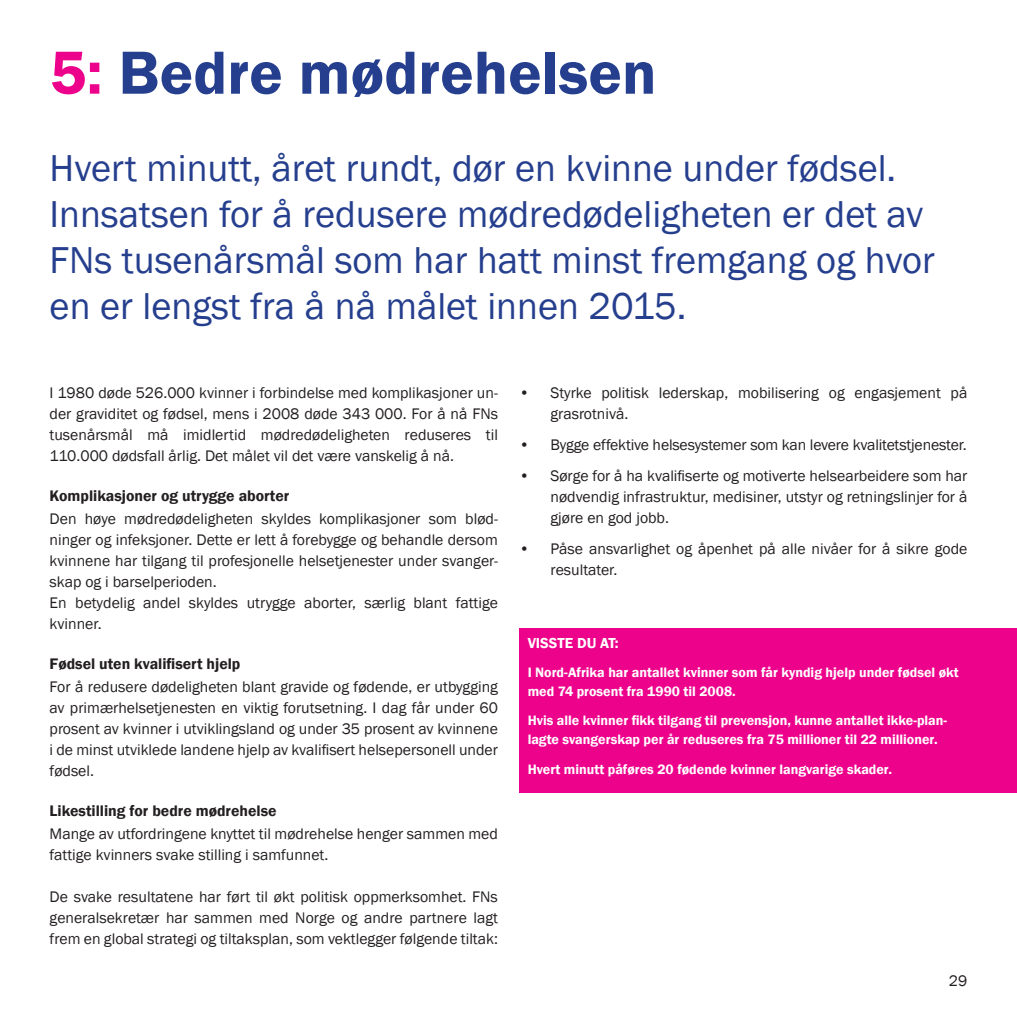
<style>
.page{position:relative;width:1017px;height:1017px;background:#fff}
.page>*{position:absolute;margin:0;border:0;box-sizing:border-box;transform-origin:0 0}
.Tittel{font:600 63px "Franklin Gothic";color:#253f8e}
.Ingress{font:38.5px/46.2px "Franklin Gothic";color:#253f8e}
.Brødtekst{font:15.75px/21px "Franklin Gothic";color:#231f20;text-align:justify}
.Mellomtittel{font:600 15.75px "Franklin Gothic";color:#231f20}
.Brødtekst-2{font:600 14.88px "Franklin Gothic";color:#fff}
.Brødtekst-3{font:600 14px/19.2px "Franklin Gothic";color:#fff}
.s1{color:#ed028c}
</style>
<div class="page">
<div style="left:519px;top:628px;width:498px;height:165px;background:#ed028c"></div>
<p class="Tittel" style="left:50px;top:34px;width:608px"><span class="s1">5:</span> Bedre mødrehelsen</p>
<p class="Ingress" style="left:50px;top:146px;width:887px">Hvert minutt, året rundt, dør en kvinne under fødsel.<br>Innsatsen for å redusere mødredødeligheten er det av FNs tusenårsmål som har hatt minst fremgang og hvor en er lengst fra å nå målet innen 2015.</p>
<p class="Brødtekst" style="left:50px;top:383px;width:450px">I 1980 døde 526.000 kvinner i forbindelse med komplikasjoner un&shy;der graviditet og fødsel, mens i 2008 døde 343 000. For å nå FNs tusenårsmål må imidlertid mødredødeligheten reduseres til 110.000 dødsfall årlig. Det målet vil det være vanskelig å nå.</p>
<p class="Mellomtittel" style="left:50px;top:486px;width:241px">Komplikasjoner og utrygge aborter</p>
<p class="Brødtekst" style="left:50px;top:509px;width:450px">Den høye mødredødeligheten skyldes komplikasjoner som blød&shy;ninger og infeksjoner. Dette er lett å forebygge og behandle dersom kvinnene har tilgang til profesjonelle helsetjenester under svanger&shy;skap og i barselperioden.</p>
<p class="Brødtekst" style="left:50px;top:593px;width:450px">En betydelig andel skyldes utrygge aborter, særlig blant fattige kvinner.</p>
<p class="Mellomtittel" style="left:50px;top:654px;width:192px">Fødsel uten kvalifisert hjelp</p>
<p class="Brødtekst" style="left:50px;top:677px;width:450px">For å redusere dødeligheten blant gravide og fødende, er utbygging av primærhelsetjenesten en viktig forutsetning. I dag får under 60 prosent av kvinner i utviklingsland og under 35 prosent av kvinnene i de minst utviklede landene hjelp av kvalifisert helsepersonell under fødsel.</p>
<p class="Mellomtittel" style="left:50px;top:801px;width:228px">Likestilling for bedre mødrehelse</p>
<p class="Brødtekst" style="left:50px;top:824px;width:450px">Mange av utfordringene knyttet til mødrehelse henger sammen med fattige kvinners svake stilling i samfunnet.</p>
<p class="Brødtekst" style="left:50px;top:887px;width:450px">De svake resultatene har ført til økt politisk oppmerksomhet. FNs generalsekretær har sammen med Norge og andre partnere lagt frem en global strategi og tiltaksplan, som vektlegger følgende tiltak:</p>
<p class="Brødtekst" style="left:550px;top:383px;width:418px;text-indent:-32px">• Styrke politisk lederskap, mobilisering og engasjement på grasrotnivå.</p>
<p class="Brødtekst" style="left:519px;top:434px;width:449px">• Bygge effektive helsesystemer som kan levere kvalitetstjenester.</p>
<p class="Brødtekst" style="left:550px;top:465px;width:418px;text-indent:-32px">• Sørge for å ha kvalifiserte og motiverte helsearbeidere som har nødvendig infrastruktur, medisiner, utstyr og retningslinjer for å gjøre en god jobb.</p>
<p class="Brødtekst" style="left:550px;top:538px;width:418px;text-indent:-32px">• Påse ansvarlighet og åpenhet på alle nivåer for å sikre gode resultater.</p>
<p class="Brødtekst-2" style="left:528px;top:633px;width:93px">VISSTE DU AT:</p>
<p class="Brødtekst-3" style="left:528px;top:663px;width:433px">I Nord-Afrika har antallet kvinner som får kyndig hjelp under fødsel økt med 74 prosent fra 1990 til 2008.</p>
<p class="Brødtekst-3" style="left:528px;top:711px;width:421px">Hvis alle kvinner fikk tilgang til prevensjon, kunne antallet ikke-plan&shy;lagte svangerskap per år reduseres fra 75 millioner til 22 millioner.</p>
<p class="Brødtekst-3" style="left:528px;top:759px;width:366px">Hvert minutt påføres 20 fødende kvinner langvarige skader.</p>
<p class="Brødtekst" style="left:949px;top:970px;width:20px">29</p>
</div>
